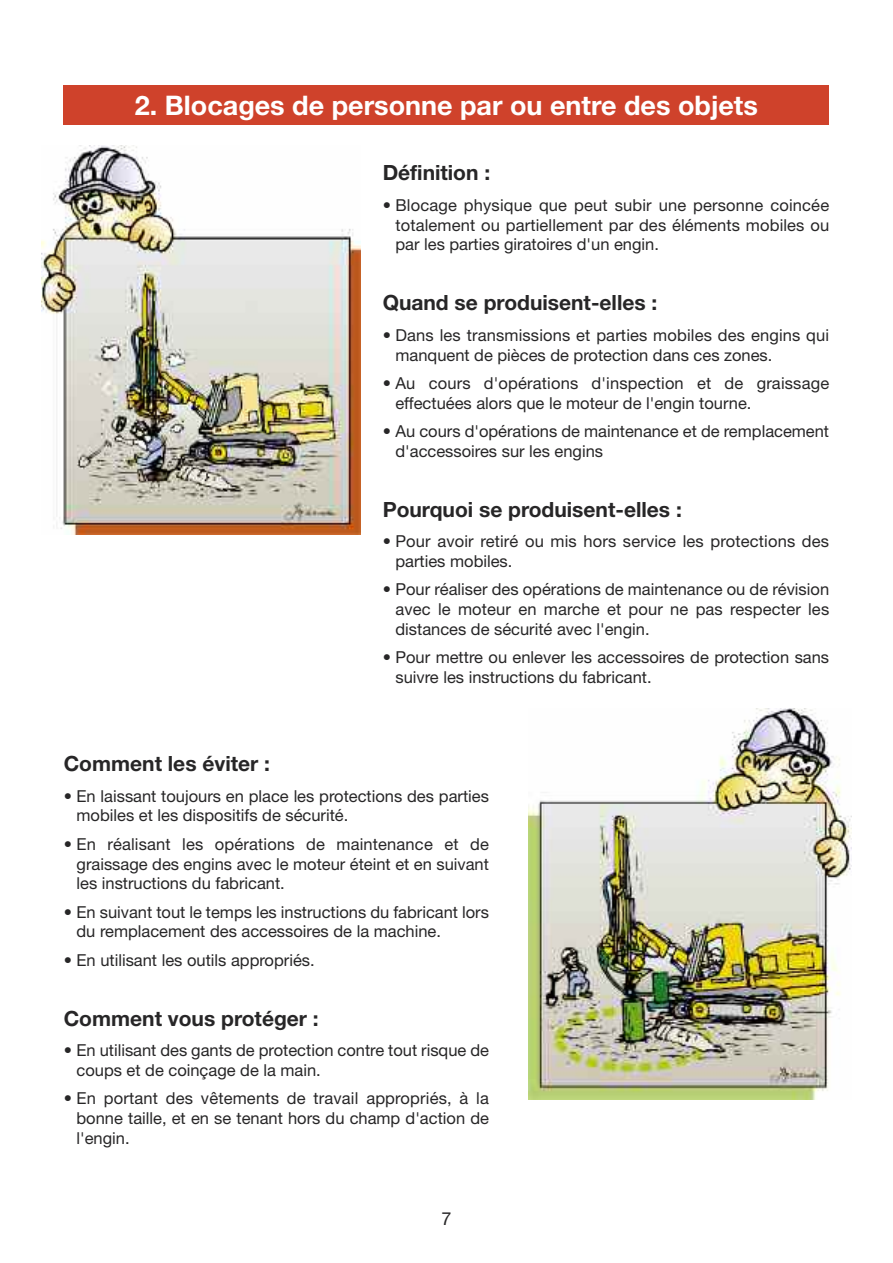
<style>
.page{position:relative;width:893px;height:1263px;background:#fff}
.page>*{position:absolute;margin:0;border:0;box-sizing:border-box;transform-origin:0 0}
.t1{font:700 27px "Helvetica Neue";color:#fff}
.t2{font:700 21px "Helvetica Neue";color:#272627}
.t3{font:18px "Helvetica Neue";color:#272627}
.t4{font:16.5px/19.8px "Helvetica Neue";color:#272627}
</style>
<div class="page">
<div style="left:64px;top:85px;width:765px;height:40px;background:#cf422b"></div>
<img style="left:41px;top:146px;width:319px;height:388px">
<img style="left:529px;top:708px;width:323px;height:392px">
<h1 class="t1" style="left:135px;top:96px;width:624px">2. Blocages de personne par ou entre des objets</h1>
<p class="t2" style="left:383px;top:165px;width:109px">Définition :</p>
<p class="t4" style="left:395px;top:197px;width:435px;text-align:justify;text-indent:-13px">• Blocage physique que peut subir une personne coincée totalement ou partiellement par des éléments mobiles ou par les parties giratoires d'un engin.</p>
<p class="t2" style="left:383px;top:295px;width:276px">Quand se produisent-elles :</p>
<p class="t4" style="left:395px;top:327px;width:435px;text-indent:-13px">• Dans les transmissions et parties mobiles des engins qui manquent de pièces de protection dans ces zones.</p>
<p class="t4" style="left:395px;top:375px;width:435px;text-indent:-13px">• Au cours d'opérations d'inspection et de graissage effectuées alors que le moteur de l'engin tourne.</p>
<p class="t4" style="left:395px;top:423px;width:435px;text-indent:-13px">• Au cours d'opérations de maintenance et de remplacement d'accessoires sur les engins</p>
<p class="t2" style="left:383px;top:502px;width:301px">Pourquoi se produisent-elles :</p>
<p class="t4" style="left:395px;top:533px;width:435px;text-indent:-13px">• Pour avoir retiré ou mis hors service les protections des parties mobiles.</p>
<p class="t4" style="left:395px;top:581px;width:435px;text-align:justify;text-indent:-13px">• Pour réaliser des opérations de maintenance ou de révision avec le moteur en marche et pour ne pas respecter les distances de sécurité avec l'engin.</p>
<p class="t4" style="left:395px;top:649px;width:435px;text-indent:-13px">• Pour mettre ou enlever les accessoires de protection sans suivre les instructions du fabricant.</p>
<p class="t2" style="left:64px;top:756px;width:208px">Comment les éviter :</p>
<p class="t4" style="left:77px;top:787px;width:414px;text-indent:-13px">• En laissant toujours en place les protections des parties mobiles et les dispositifs de sécurité.</p>
<p class="t4" style="left:77px;top:835px;width:414px;text-align:justify;text-indent:-13px">• En réalisant les opérations de maintenance et de graissage des engins avec le moteur éteint et en suivant les instructions du fabricant.</p>
<p class="t4" style="left:77px;top:903px;width:414px;text-indent:-13px">• En suivant tout le temps les instructions du fabricant lors du remplacement des accessoires de la machine.</p>
<p class="t4" style="left:64px;top:951px;width:252px">• En utilisant les outils appropriés.</p>
<p class="t2" style="left:64px;top:1010px;width:256px">Comment vous protéger :</p>
<p class="t4" style="left:77px;top:1042px;width:414px;text-indent:-13px">• En utilisant des gants de protection contre tout risque de coups et de coinçage de la main.</p>
<p class="t4" style="left:77px;top:1090px;width:414px;text-align:justify;text-indent:-13px">• En portant des vêtements de travail appropriés, à la bonne taille, et en se tenant hors du champ d'action de l'engin.</p>
<p class="t3" style="left:441px;top:1212px;width:12px">7</p>
</div>
